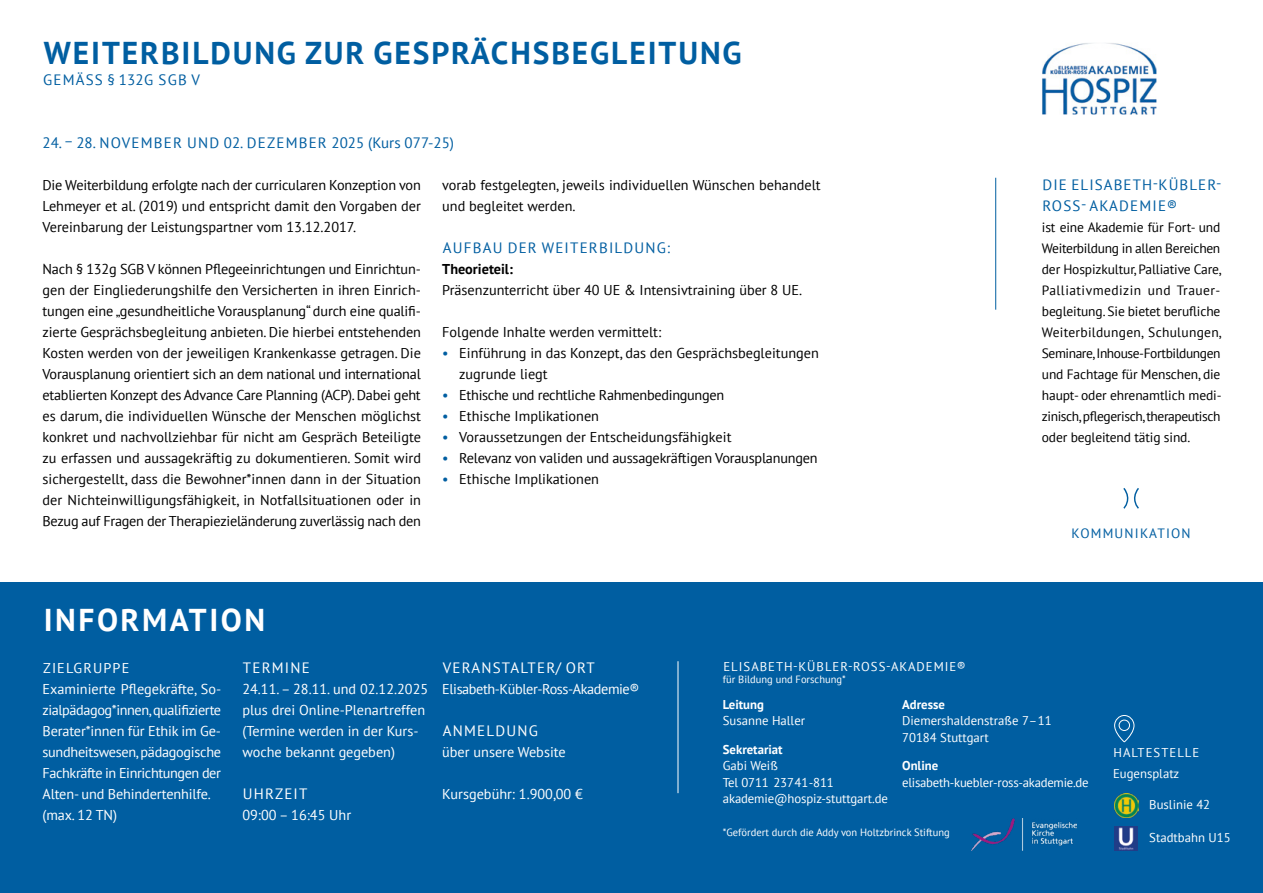
<style>
.page{position:relative;width:1263px;height:893px;background:#fff}
.page>*{position:absolute;margin:0;border:0;box-sizing:border-box;transform-origin:0 0}
.t1{font:700 31.5px "PT Sans";letter-spacing:.06em;color:#005ea1}
.t2{font:700 31.5px "PT Sans";letter-spacing:.08em;color:#fff}
.t3{font:15px/21px "PT Sans";letter-spacing:.08em;color:#005ea1}
.t4{font:15px "PT Sans";letter-spacing:.08em;color:#fff}
.t5{font:14.25px/21px "PT Sans";color:#000;text-align:justify}
.t6{font:14.25px/21px "PT Sans";letter-spacing:-.01em;color:#fff}
.t7{font:14.25px "PT Sans";letter-spacing:-.02em;color:#000}
.t8{font:14.25px "PT Sans";letter-spacing:-.03em;color:#fff}
.t9{font:700 14.25px "PT Sans";color:#000}
.t10{font:13.5px/21px "PT Sans";letter-spacing:-.03em;color:#000;text-align:justify}
.t11{font:13.5px "PT Sans";letter-spacing:.09em;color:#005ea1}
.t12{font:12.75px/16.5px "PT Sans";color:#fff}
.t13{font:12.75px "PT Sans";letter-spacing:-.02em;color:#fff}
.t14{font:700 12.75px "PT Sans";color:#fff}
.t15{font:12.75px "PT Sans";letter-spacing:.08em;color:#fff}
.t16{font:10.5px "PT Sans";color:#fff}
.s1{color:#005ea1}
</style>
<div class="page">
<div style="left:0;top:583px;width:1263px;height:310px;background:#005ea1"></div>
<img style="left:1042px;top:43px;width:114px;height:72px">
<hr style="left:995px;top:178px;width:1px;height:132px;background:#005ea1">
<hr style="left:678px;top:661px;width:1px;height:132px;background:#fff">
<img style="left:971px;top:818px;width:106px;height:32px">
<img style="left:1114px;top:827px;width:24px;height:23px">
<img style="left:1114px;top:794px;width:24px;height:23px">
<svg style="left:1114px;top:715px;width:21px;height:28px"></svg>
<svg style="left:1123px;top:488px;width:16px;height:21px"></svg>
<h1 class="t1" style="left:44px;top:32px;width:699px">WEITERBILDUNG ZUR GESPRÄCHSBEGLEITUNG</h1>
<p class="t3" style="left:43px;top:68px;width:158px">GEMÄSS § 132G SGB V</p>
<p class="t3" style="left:43px;top:131px;width:413px">24. – 28. NOVEMBER UND 02. DEZEMBER 2025 (Kurs 077-25)</p>
<p class="t5" style="left:43px;top:174px;width:380px">Die Weiterbildung erfolgte nach der curricularen Konzeption von Lehmeyer et al. (2019) und entspricht damit den Vorgaben der Vereinbarung der Leistungspartner vom 13.12.2017.</p>
<p class="t5" style="left:43px;top:258px;width:380px">Nach § 132g SGB V können Pflegeeinrichtungen und Einrichtun&shy;gen der Eingliederungshilfe den Versicherten in ihren Einrich&shy;tungen eine „gesundheitliche Vorausplanung“ durch eine qualifi&shy;zierte Gesprächsbegleitung anbieten. Die hierbei entstehenden Kosten werden von der jeweiligen Krankenkasse getragen. Die Vorausplanung orientiert sich an dem national und international etablierten Konzept des Advance Care Planning (ACP). Dabei geht es darum, die individuellen Wünsche der Menschen möglichst konkret und nachvollziehbar für nicht am Gespräch Beteiligte zu erfassen und aussagekräftig zu dokumentieren. Somit wird sichergestellt, dass die Bewohner*innen dann in der Situation der Nichteinwilligungsfähigkeit, in Notfallsituationen oder in Bezug auf Fragen der Therapiezieländerung zuverlässig nach den</p>
<p class="t5" style="left:442px;top:174px;width:380px">vorab festgelegten, jeweils individuellen Wünschen behandelt und begleitet werden.</p>
<p class="t3" style="left:443px;top:236px;width:229px">AUFBAU DER WEITERBILDUNG:</p>
<p class="t9" style="left:442px;top:259px;width:72px">Theorieteil:</p>
<p class="t5" style="left:442px;top:279px;width:361px">Präsenzunterricht über 40 UE &amp; Intensivtraining über 8 UE.</p>
<p class="t5" style="left:442px;top:321px;width:220px">Folgende Inhalte werden vermittelt:</p>
<p class="t5" style="left:459px;top:342px;width:361px;text-indent:-17px"><span class="s1">•</span> Einführung in das Konzept, das den Gesprächsbegleitungen zugrunde liegt</p>
<p class="t7" style="left:442px;top:385px;width:283px"><span class="s1">•</span> Ethische und rechtliche Rahmenbedingungen</p>
<p class="t5" style="left:442px;top:405px;width:158px"><span class="s1">•</span> Ethische Implikationen</p>
<p class="t5" style="left:442px;top:426px;width:291px"><span class="s1">•</span> Voraussetzungen der Entscheidungsfähigkeit</p>
<p class="t5" style="left:442px;top:447px;width:377px"><span class="s1">•</span> Relevanz von validen und aussagekräftigen Vorausplanungen</p>
<p class="t5" style="left:442px;top:468px;width:158px"><span class="s1">•</span> Ethische Implikationen</p>
<p class="t3" style="left:1042px;top:173px;width:181px">DIE ELISABETH-KÜBLER-<br>ROSS- AKADEMIE®</p>
<p class="t10" style="left:1042px;top:216px;width:181px">ist eine Akademie für Fort- und Weiterbildung in allen Bereichen der Hospizkultur, Palliative Care, Palliativmedizin und Trauer&shy;begleitung. Sie bietet berufliche Weiterbildungen, Schulungen, Seminare, Inhouse-Fortbildungen und Fachtage für Menschen, die haupt- oder ehrenamtlich medi&shy;zinisch, pflegerisch, therapeutisch oder begleitend tätig sind.</p>
<p class="t11" style="left:1071px;top:524px;width:121px">KOMMUNIKATION</p>
<h1 class="t2" style="left:44px;top:599px;width:223px">INFORMATION</h1>
<p class="t6" style="left:43px;top:657px;width:180px">ZIELGRUPPE<br>Examinierte Pflegekräfte, So&shy;zialpädagog*innen, qualifizierte<br>Berater*innen für Ethik im Ge&shy;sundheitswesen, pädagogische<br>Fachkräfte in Einrichtungen der<br>Alten- und Behindertenhilfe. (max. 12 TN)</p>
<p class="t4" style="left:443px;top:658px;width:153px">VERANSTALTER/ ORT</p>
<p class="t4" style="left:243px;top:658px;width:68px">TERMINE</p>
<p class="t6" style="left:242px;top:678px;width:187px">24.11. – 28.11. und 02.12.2025 plus drei Online-Plenartreffen (Termine werden in der Kurs&shy;woche bekannt gegeben)</p>
<p class="t4" style="left:243px;top:784px;width:66px">UHRZEIT</p>
<p class="t6" style="left:242px;top:804px;width:110px">09:00 – 16:45 Uhr</p>
<p class="t8" style="left:442px;top:679px;width:199px">Elisabeth-Kübler-Ross-Akademie®</p>
<p class="t4" style="left:443px;top:721px;width:96px">ANMELDUNG</p>
<p class="t6" style="left:442px;top:741px;width:125px">über unsere Website</p>
<p class="t6" style="left:442px;top:783px;width:142px">Kursgebühr: 1.900,00 €</p>
<p class="t15" style="left:723px;top:658px;width:244px">ELISABETH-KÜBLER-ROSS-AKADEMIE®</p>
<p class="t16" style="left:723px;top:672px;width:124px">für Bildung und Forschung*</p>
<p class="t14" style="left:902px;top:696px;width:44px">Adresse</p>
<p class="t12" style="left:902px;top:712px;width:151px">Diemershaldenstraße 7–11<br>70184 Stuttgart</p>
<p class="t14" style="left:902px;top:757px;width:38px">Online</p>
<p class="t13" style="left:902px;top:774px;width:188px">elisabeth-kuebler-ross-akademie.de</p>
<p class="t14" style="left:723px;top:696px;width:43px">Leitung</p>
<p class="t12" style="left:723px;top:712px;width:84px">Susanne Haller</p>
<p class="t14" style="left:723px;top:741px;width:61px">Sekretariat</p>
<p class="t12" style="left:723px;top:757px;width:167px">Gabi Weiß<br>Tel 0711 23741-811 akademie@hospiz-stuttgart.de</p>
<p class="t16" style="left:723px;top:825px;width:229px">*Gefördert durch die Addy von Holtzbrinck Stiftung</p>
<p class="t12" style="left:1113px;top:741px;width:88px;line-height:21px">HALTESTELLE<br>Eugensplatz</p>
<p class="t12" style="left:1149px;top:796px;width:62px">Buslinie 42</p>
<p class="t12" style="left:1149px;top:829px;width:83px">Stadtbahn U15</p>
</div>
